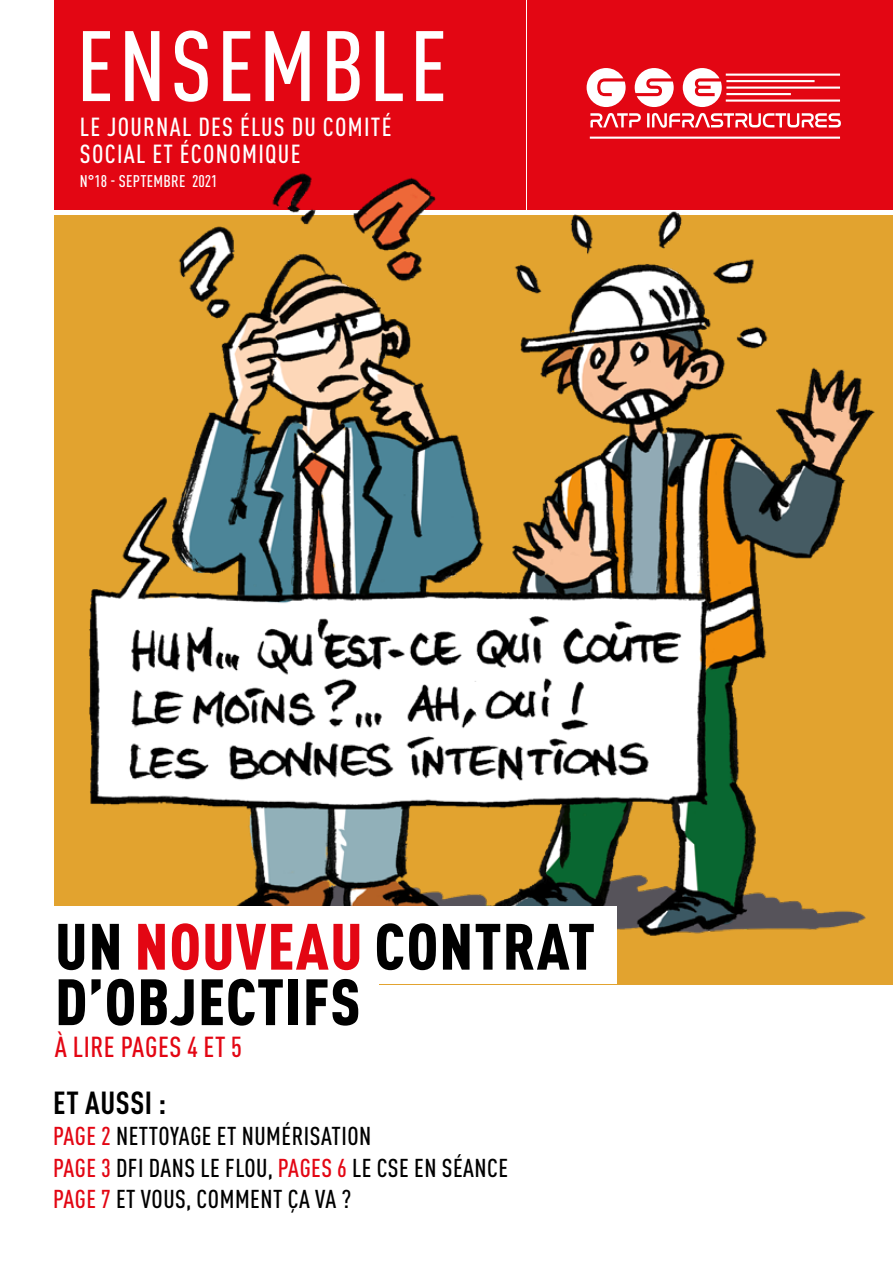
<style>
.page{position:relative;width:893px;height:1263px;background:#fff}
.page>*{position:absolute;margin:0;border:0;box-sizing:border-box;transform-origin:0 0}
.t1{font:500 condensed 98.25px "DIN Pro";letter-spacing:.05em;color:#fff}
.t2{font:900 condensed 64.35px/55.5px "DIN Pro";letter-spacing:.02em;color:#000}
.t3{font:700 condensed 31.5px "DIN Pro";letter-spacing:.02em;color:#000}
.t4{font:500 condensed 28.5px "DIN Pro";letter-spacing:.02em;color:#e30613}
.t5{font:500 condensed 25.8px/27px "DIN Pro";letter-spacing:.05em;color:#fff}
.t6{font:500 condensed 25.5px/31.5px "DIN Pro";letter-spacing:.02em;color:#000}
.t7{font:500 condensed 16.8px "DIN Pro";letter-spacing:.02em;color:#fff}
.s1{color:#e30613}
</style>
<div class="page">
<div style="left:54px;top:0;width:471px;height:209px;background:#e30613"></div>
<div style="left:527px;top:0;width:366px;height:209px;background:#e30613"></div>
<svg style="left:587px;top:68px;width:39px;height:39px"></svg>
<svg style="left:635px;top:68px;width:39px;height:39px"></svg>
<svg style="left:683px;top:68px;width:39px;height:39px"></svg>
<hr style="left:726px;top:100px;width:114px;height:2px;background:#fff">
<hr style="left:726px;top:74px;width:114px;height:2px;background:#fff">
<hr style="left:726px;top:80px;width:89px;height:2px;background:#fff">
<hr style="left:726px;top:87px;width:114px;height:2px;background:#fff">
<hr style="left:726px;top:93px;width:65px;height:2px;background:#fff">
<svg style="left:590px;top:113px;width:251px;height:15px"></svg>
<img style="left:64px;top:129px;width:829px;height:856px">
<div style="left:44px;top:906px;width:573px;height:78px;background:#fff"></div>
<div style="left:44px;top:964px;width:334px;height:62px;background:#fff"></div>
<h1 class="t1" style="left:77px;top:-6px;width:372px">ENSEMBLE</h1>
<p class="t5" style="left:80px;top:112px;width:313px">LE JOURNAL DES ÉLUS DU COMITÉ<br>SOCIAL ET ÉCONOMIQUE</p>
<p class="t7" style="left:80px;top:168px;width:139px">N°18 - SEPTEMBRE 2021</p>
<h2 class="t2" style="left:55px;top:913px;width:541px">UN <span class="s1">NOUVEAU</span> CONTRAT<br>D’OBJECTIFS</h2>
<p class="t4" style="left:55px;top:1026px;width:189px">À LIRE PAGES 4 ET 5</p>
<p class="t3" style="left:53px;top:1078px;width:115px">ET AUSSI :</p>
<p class="t6" style="left:53px;top:1118px;width:456px"><span class="s1">PAGE 2</span> NETTOYAGE ET NUMÉRISATION<br><span class="s1">PAGE 3</span> DFI DANS LE FLOU, <span class="s1">PAGES 6</span> LE CSE EN SÉANCE<br><span class="s1">PAGE 7</span> ET VOUS, COMMENT ÇA VA ?</p>
</div>
